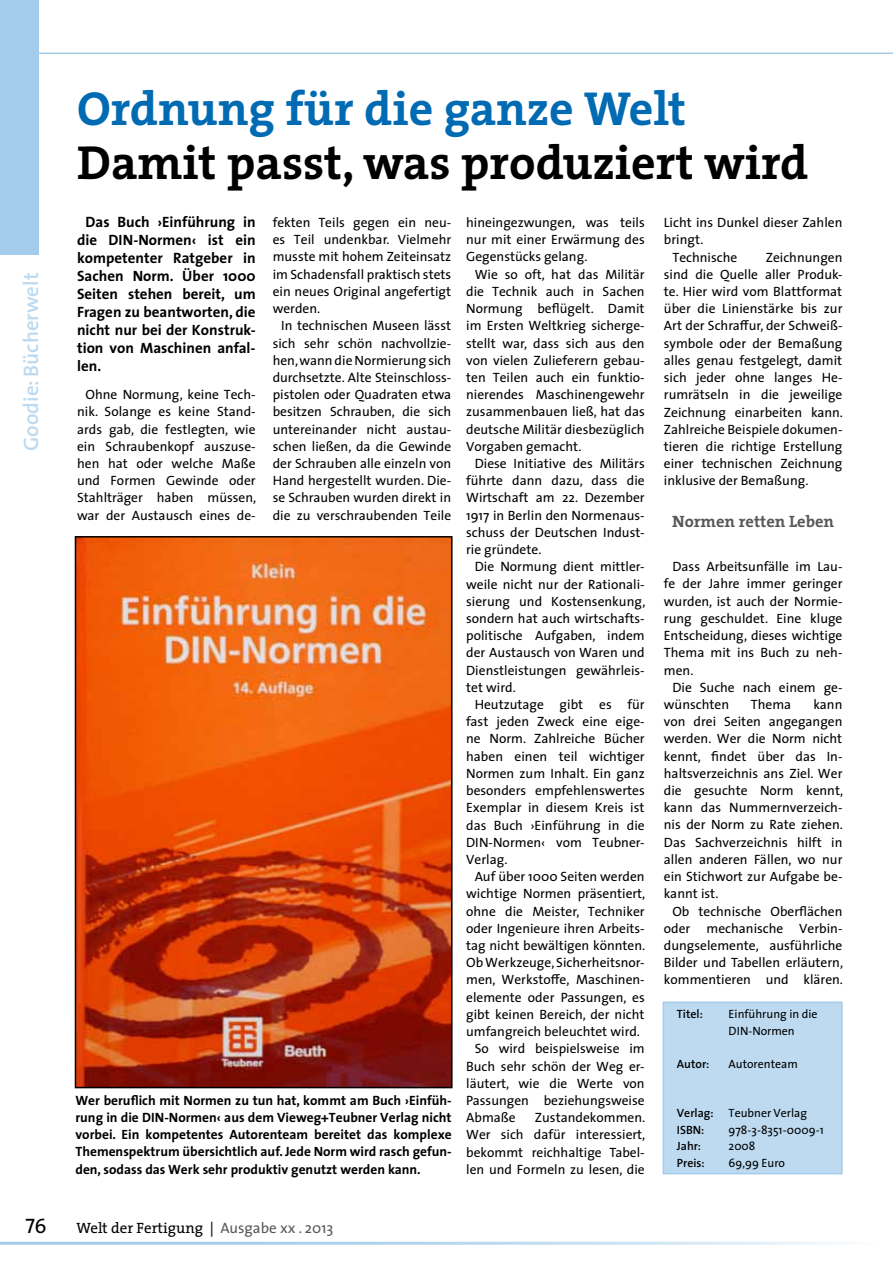
<style>
.page{position:relative;width:893px;height:1263px;background:#fff}
.page>*{position:absolute;margin:0;border:0;box-sizing:border-box;transform-origin:0 0}
.t1{font:700 48px "The Serif";color:#000}
.t2{font:700 48px "The Serif";color:#006ab3}
.t3{font:600 21px "The Sans";color:#bddaf0}
.t4{font:21px "The Sans Regular Caps";color:#000}
.t5{font:700 16.5px "The Serif";color:#58585a}
.t6{font:700 15px/18px "The Sans";color:#000;text-align:justify}
.t7{font:15px "The Serif";color:#000}
.t8{font:13.5px/17.2px "The Sans";color:#000;text-align:justify}
.t9{font:700 13.5px/17.2px "The Sans";color:#000;text-align:justify}
.t10{font:12px/16.5px "The Sans";color:#000}
.t11{font:600 12px "The Sans";color:#000}
.s1{font-weight:600}
.s2{font-family:"The Sans"}
.s3{font-family:"The Sans";color:#58585a}
</style>
<div class="page">
<div style="left:0;top:0;width:38px;height:255px;background:#a4ccea"></div>
<hr style="left:38px;top:53px;width:855px;height:1px;background:#a4ccea">
<hr style="left:0;top:1242px;width:876px;height:3px;background:#a4ccea">
<img style="left:78px;top:539px;width:372px;height:546px">
<div style="left:75px;top:536px;width:378px;height:552px;border:2px solid #000"></div>
<div style="left:663px;top:1002px;width:179px;height:171px;background:#bddaf0"></div>
<div style="left:663px;top:1001px;width:180px;height:173px;border:2px solid #a4ccea"></div>
<h2 class="t3" style="left:14px;top:451px;width:180px;rotate:-90deg">Goodie: Bücherwelt</h2>
<h1 class="t2" style="left:77px;top:69px;width:611px">Ordnung für die ganze Welt</h1>
<h1 class="t1" style="left:77px;top:123px;width:733px">Damit passt, was produziert wird</h1>
<p class="t6" style="left:77px;top:213px;width:180px;text-indent:9px">Das Buch ›Einführung in die DIN-Normen‹ ist ein kompetenter Ratgeber in Sachen Norm. Über 1000<br>Seiten stehen bereit, um Fragen zu beantworten, die nicht nur bei der Konstruk&shy;tion von Maschinen anfal&shy;len.</p>
<p class="t8" style="left:77px;top:385px;width:181px;text-align:center">Ohne Normung, keine Tech&shy;nik. Solange es keine Stand&shy;ards gab, die festlegten, wie ein Schraubenkopf auszuse&shy;hen hat oder welche Maße und Formen Gewinde oder<br>Stahlträger haben müssen, war der Austausch eines de-</p>
<p class="t8" style="left:273px;top:213px;width:180px">fekten Teils gegen ein neu&shy;es Teil undenkbar. Vielmehr musste mit hohem Zeiteinsatz im Schadensfall praktisch stets ein neues Original angefertigt werden.</p>
<p class="t8" style="left:273px;top:317px;width:180px;text-indent:9px">In technischen Museen lässt sich sehr schön nachvollzie&shy;hen, wann die Normierung sich durchsetzte. Alte Steinschloss&shy;pistolen oder Quadraten etwa besitzen Schrauben, die sich untereinander nicht austau&shy;schen ließen, da die Gewinde der Schrauben alle einzeln von Hand hergestellt wurden. Die&shy;se Schrauben wurden direkt in die zu verschraubenden Teile</p>
<p class="t8" style="left:466px;top:213px;width:180px">hineingezwungen, was teils nur mit einer Erwärmung des Gegenstücks gelang.</p>
<p class="t8" style="left:466px;top:265px;width:180px;text-indent:9px">Wie so oft, hat das Militär die Technik auch in Sachen Normung beflügelt. Damit im Ersten Weltkrieg sicherge&shy;stellt war, dass sich aus den von vielen Zulieferern gebau&shy;ten Teilen auch ein funktio&shy;nierendes Maschinengewehr zusammenbauen ließ, hat das deutsche Militär diesbezüglich Vorgaben gemacht.</p>
<p class="t8" style="left:466px;top:454px;width:180px;text-indent:9px">Diese Initiative des Militärs führte dann dazu, dass die Wirtschaft am 22. Dezember 1917 in Berlin den Normenaus&shy;schuss der Deutschen Indust&shy;rie gründete.</p>
<p class="t8" style="left:466px;top:558px;width:181px;text-indent:9px">Die Normung dient mittler&shy;weile nicht nur der Rationali&shy;sierung und Kostensenkung, sondern hat auch wirtschafts&shy;politische Aufgaben, indem der Austausch von Waren und Dienstleistungen gewährleis&shy;tet wird.</p>
<p class="t8" style="left:466px;top:695px;width:180px;text-indent:9px">Heutzutage gibt es für fast jeden Zweck eine eige&shy;ne Norm. Zahlreiche Bücher haben einen teil wichtiger Normen zum Inhalt. Ein ganz besonders empfehlenswertes Exemplar in diesem Kreis ist das Buch ›Einführung in die DIN-Normen‹ vom Teubner-Verlag.</p>
<p class="t8" style="left:475px;top:867px;width:172px">Auf über 1000 Seiten werden</p>
<p class="t8" style="left:466px;top:885px;width:181px">wichtige Normen präsentiert,</p>
<p class="t8" style="left:466px;top:902px;width:180px">ohne die Meister, Techniker</p>
<p class="t8" style="left:466px;top:919px;width:180px">oder Ingenieure ihren Arbeits-</p>
<p class="t8" style="left:466px;top:936px;width:181px">tag nicht bewältigen könnten.</p>
<p class="t8" style="left:466px;top:954px;width:180px">Ob Werkzeuge, Sicherheitsnor-</p>
<p class="t8" style="left:466px;top:971px;width:180px">men, Werkstoffe, Maschinen-</p>
<p class="t8" style="left:466px;top:988px;width:180px">elemente oder Passungen, es</p>
<p class="t8" style="left:466px;top:1005px;width:180px">gibt keinen Bereich, der nicht</p>
<p class="t8" style="left:466px;top:1022px;width:175px">umfangreich beleuchtet wird.</p>
<p class="t8" style="left:475px;top:1040px;width:172px">So wird beispielsweise im</p>
<p class="t8" style="left:466px;top:1057px;width:180px">Buch sehr schön der Weg er-</p>
<p class="t8" style="left:466px;top:1074px;width:180px">läutert, wie die Werte von</p>
<p class="t8" style="left:466px;top:1091px;width:180px">Passungen beziehungsweise</p>
<p class="t8" style="left:466px;top:1108px;width:51px">Abmaße</p>
<p class="t8" style="left:664px;top:214px;width:180px">Licht ins Dunkel dieser Zahlen</p>
<p class="t8" style="left:664px;top:231px;width:41px">bringt.</p>
<p class="t8" style="left:672px;top:248px;width:66px">Technische</p>
<p class="t8" style="left:664px;top:248px;width:181px;text-indent:102px">Zeichnungen sind die Quelle aller Produk&shy;te. Hier wird vom Blattformat über die Linienstärke bis zur Art der Schraffur, der Schweiß&shy;symbole oder der Bemaßung alles genau festgelegt, damit sich jeder ohne langes He&shy;rumrätseln in die jeweilige Zeichnung einarbeiten kann.<br>Zahlreiche Beispiele dokumen&shy;tieren die richtige Erstellung einer technischen Zeichnung inklusive der Bemaßung.</p>
<p class="t5" style="left:672px;top:508px;width:163px">Normen retten Leben</p>
<p class="t8" style="left:664px;top:558px;width:180px;text-indent:9px">Dass Arbeitsunfälle im Lau&shy;fe der Jahre immer geringer wurden, ist auch der Normie&shy;rung geschuldet. Eine kluge Entscheidung, dieses wichtige Thema mit ins Buch zu neh&shy;men.</p>
<p class="t8" style="left:664px;top:678px;width:180px;text-indent:9px">Die Suche nach einem ge&shy;wünschten</p>
<p class="t8" style="left:664px;top:695px;width:181px;text-indent:150px">kann von drei Seiten angegangen werden. Wer die Norm nicht kennt, findet über das In&shy;haltsverzeichnis ans Ziel. Wer die gesuchte Norm kennt, kann das Nummernverzeich&shy;nis der Norm zu Rate ziehen.<br>Das Sachverzeichnis hilft in allen anderen Fällen, wo nur ein Stichwort zur Aufgabe be&shy;kannt ist.</p>
<p class="t8" style="left:664px;top:902px;width:181px;text-align:center">Ob technische Oberflächen oder mechanische Verbin&shy;dungselemente, ausführliche<br>Bilder und Tabellen erläutern, kommentieren und klären.</p>
<p class="t11" style="left:677px;top:1004px;width:28px">Titel:</p>
<p class="t10" style="left:729px;top:1005px;width:91px">Einführung in die<br>DIN-Normen</p>
<p class="t11" style="left:677px;top:1054px;width:34px">Autor:</p>
<p class="t10" style="left:729px;top:1055px;width:71px">Autorenteam</p>
<p class="t8" style="left:751px;top:695px;width:42px">Thema</p>
<p class="t9" style="left:75px;top:1091px;width:378px">Wer beruflich mit Normen zu tun hat, kommt am Buch ›Einfüh&shy;rung in die DIN-Normen‹ aus dem Vieweg+Teubner Verlag nicht vorbei. Ein kompetentes Autorenteam bereitet das komplexe Themenspektrum übersichtlich auf. Jede Norm wird rasch gefun&shy;den, sodass das Werk sehr produktiv genutzt werden kann.</p>
<p class="t10" style="left:677px;top:1104px;width:132px"><span class="s1">Verlag:</span> Teubner Verlag<br><span class="s1">ISBN:</span></p>
<p class="t8" style="left:466px;top:1108px;width:181px;text-indent:69px">Zustandekommen.<br>Wer sich dafür interessiert, bekommt reichhaltige Tabel&shy;len und Formeln zu lesen, die</p>
<p class="t10" style="left:729px;top:1121px;width:97px">978-3-8351-0009-1</p>
<p class="t11" style="left:677px;top:1136px;width:26px">Jahr:</p>
<p class="t10" style="left:729px;top:1137px;width:28px">2008</p>
<p class="t11" style="left:677px;top:1153px;width:29px">Preis:</p>
<p class="t10" style="left:729px;top:1154px;width:58px">69,99 Euro</p>
<h2 class="t4" style="left:26px;top:1214px;width:23px">76</h2>
<p class="t7" style="left:77px;top:1216px;width:258px">Welt der Fertigung <span class="s2">|</span> <span class="s3">Ausgabe xx . 2013</span></p>
</div>
